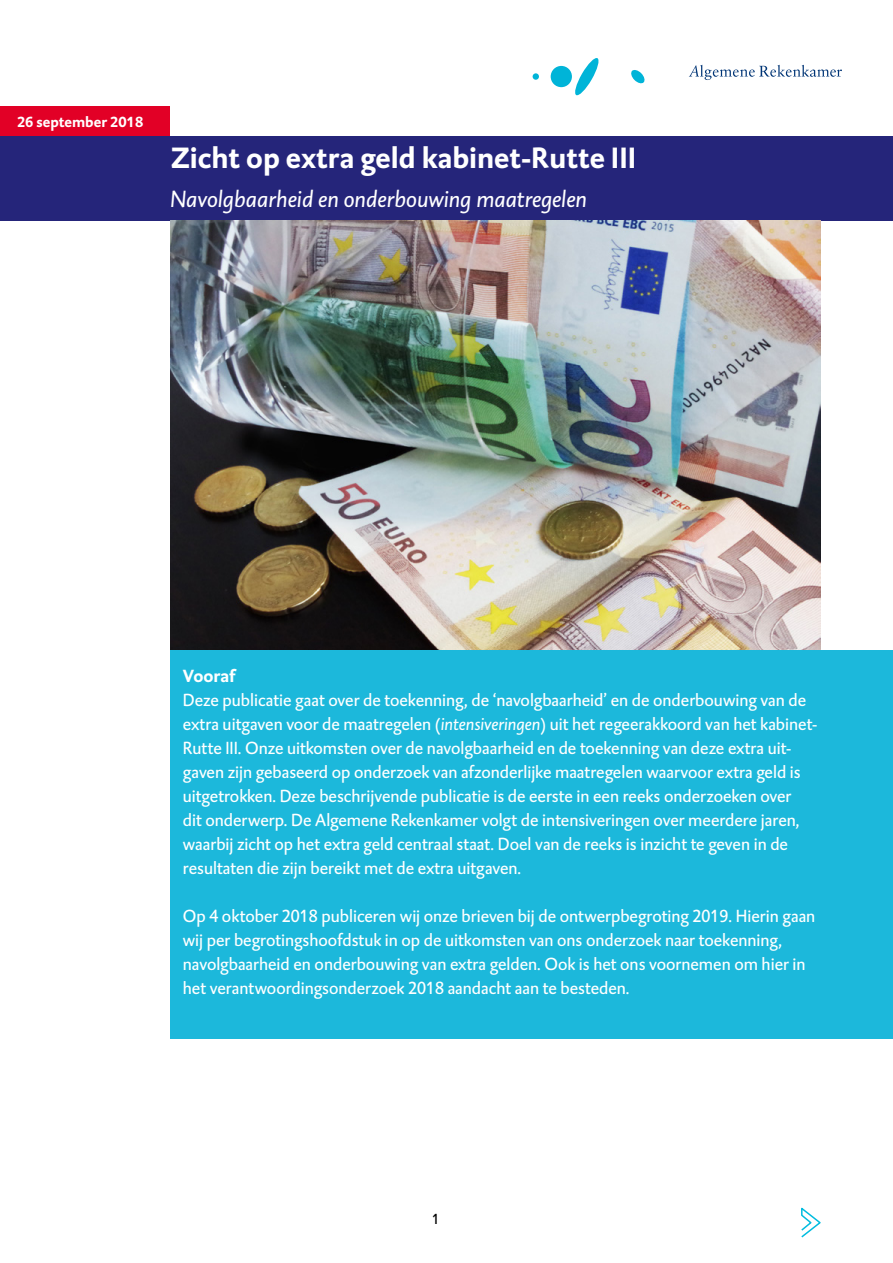
<style>
.page{position:relative;width:893px;height:1263px;background:#fff}
.page>*{position:absolute;margin:0;border:0;box-sizing:border-box;transform-origin:0 0}
.t1{font:700 30px "DTL Caspari TOT";color:#fff}
.t2{font:italic 24px "DTL Caspari TOT";color:#fff}
._20_donkerblauw_blok{font:18px/24px "DTL Caspari TOT";color:#fff}
._20_donkerblauw_blok-2{font:700 18px "DTL Caspari TOT";color:#fff}
.t3{font:700 15px "DTL Caspari TOT";color:#fff}
.t4{font:15px "DTL Caspari TOT";color:#000}
.s1{font-style:italic}
</style>
<div class="page">
<div style="left:533px;top:73px;width:6px;height:7px;background:#00b4d8;border-radius:50%"></div>
<div style="left:551px;top:66px;width:21px;height:21px;background:#00b4d8;border-radius:50%"></div>
<svg style="left:575px;top:58px;width:24px;height:38px"></svg>
<svg style="left:631px;top:70px;width:14px;height:14px"></svg>
<svg style="left:689px;top:65px;width:153px;height:15px"></svg>
<div style="left:0;top:136px;width:893px;height:47px;background:#25257a"></div>
<div style="left:0;top:180px;width:893px;height:41px;background:#25257a"></div>
<div style="left:0;top:106px;width:170px;height:30px;background:#e20026"></div>
<svg style="left:801px;top:1207px;width:20px;height:31px"></svg>
<img style="left:170px;top:220px;width:651px;height:431px">
<div style="left:170px;top:651px;width:723px;height:52px;background:#1cb8db"></div>
<div style="left:170px;top:675px;width:723px;height:76px;background:#1cb8db"></div>
<div style="left:170px;top:723px;width:723px;height:172px;background:#1cb8db"></div>
<div style="left:170px;top:891px;width:723px;height:124px;background:#1cb8db"></div>
<div style="left:170px;top:987px;width:723px;height:52px;background:#1cb8db"></div>
<p class="t3" style="left:17px;top:112px;width:128px">26 september 2018</p>
<h1 class="t1" style="left:170px;top:138px;width:468px">Zicht op extra geld kabinet-Rutte III</h1>
<h2 class="t2" style="left:170px;top:184px;width:419px">Navolgbaarheid en onderbouwing maatregelen</h2>
<p class="_20_donkerblauw_blok-2" style="left:183px;top:664px;width:54px">Vooraf</p>
<p class="_20_donkerblauw_blok" style="left:183px;top:687px;width:636px">Deze publicatie gaat over de toekenning, de ‘navolgbaarheid’ en de onderbouwing van de extra uitgaven voor de maatregelen (<span class="s1">intensiveringen</span>) uit het regeerakkoord van het kabinet-</p>
<p class="_20_donkerblauw_blok" style="left:183px;top:735px;width:619px">Rutte III. Onze uitkomsten over de navolgbaarheid en de toekenning van deze extra uit&shy;gaven zijn gebaseerd op onderzoek van afzonderlijke maatregelen waarvoor extra geld is uitgetrokken. Deze beschrijvende publicatie is de eerste in een reeks onderzoeken over dit onderwerp. De Algemene Rekenkamer volgt de intensiveringen over meerdere jaren, waarbij zicht op het extra geld centraal staat. Doel van de reeks is inzicht te geven in de resultaten die zijn bereikt met de extra uitgaven.</p>
<p class="_20_donkerblauw_blok" style="left:183px;top:903px;width:634px">Op 4 oktober 2018 publiceren wij onze brieven bij de ontwerpbegroting 2019. Hierin gaan wij per begrotingshoofdstuk in op de uitkomsten van ons onderzoek naar toekenning, navolgbaarheid en onderbouwing van extra gelden. Ook is het ons voornemen om hier in het verantwoordingsonderzoek 2018 aandacht aan te besteden.</p>
<p class="t4" style="left:432px;top:1209px;width:9px">1</p>
</div>
